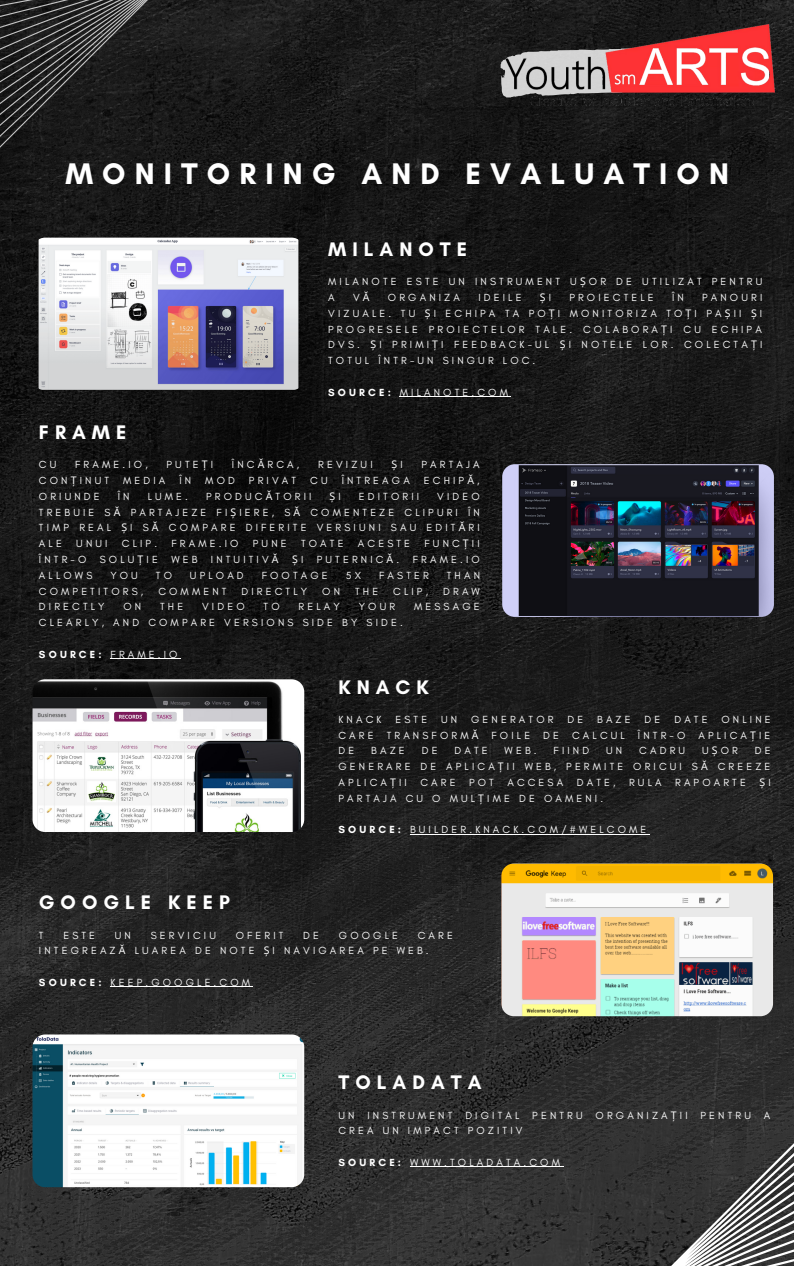
<style>
.page{position:relative;width:794px;height:1266px;background:#fff}
.page>*{position:absolute;margin:0;border:0;box-sizing:border-box;transform-origin:0 0}
.t1{font:700 30.38px "Glacial Indifference";letter-spacing:.3em;color:#fff}
.t2{font:700 19.95px "Glacial Indifference";letter-spacing:.3em;color:#fff}
.t3{font:10.5px/15.8px "Glacial Indifference";letter-spacing:.3em;color:#fff;text-align:justify}
.t4{font:10.5px "Noto Sans";color:#fff}
.s1{font-family:"Noto Sans"}
.s2{font-family:"Glacial Indifference"}
.s3{font-weight:700}
</style>
<div class="page">
<img style="left:0;top:0;width:793px;height:1266px">
<svg style="left:637px;top:1003px;width:156px;height:263px;background:#414141"></svg>
<svg style="left:0;top:0;width:175px;height:156px;background:#262626"></svg>
<svg style="left:500px;top:48px;width:5px;height:49px"></svg>
<img style="left:505px;top:25px;width:268px;height:83px">
<hr style="left:111px;top:658px;width:70px;height:1px;background:#fff">
<hr style="left:399px;top:396px;width:112px;height:1px;background:#fff">
<hr style="left:410px;top:1166px;width:153px;height:1px;background:#fff">
<hr style="left:410px;top:834px;width:239px;height:1px;background:#fff">
<hr style="left:111px;top:986px;width:142px;height:1px;background:#fff">
<img style="left:32px;top:238px;width:272px;height:152px;border-radius:13px">
<img style="left:502px;top:464px;width:271px;height:153px;border-radius:13px">
<img style="left:32px;top:679px;width:272px;height:153px;border-radius:13px">
<img style="left:501px;top:863px;width:271px;height:153px;border-radius:13px">
<img style="left:32px;top:1034px;width:272px;height:153px;border-radius:13px">
<h1 class="t1" style="left:65px;top:155px;width:664px">MONITORING AND EVALUATION</h1>
<h2 class="t2" style="left:328px;top:237px;width:140px">MILANOTE</h2>
<p class="t3" style="left:328px;top:274px;width:435px">MILANOTE ESTE UN INSTRUMENT U<span class="s1">Ș</span>OR DE UTILIZAT PENTRU<br>A</p>
<p class="t3" style="left:353px;top:290px;width:18px">V <span class="s1">Ă</span></p>
<p class="t3" style="left:387px;top:290px;width:74px">ORGANIZA</p>
<p class="t3" style="left:478px;top:290px;width:45px">IDEILE</p>
<p class="t4" style="left:539px;top:290px;width:13px">Ș <span class="s2">I</span></p>
<p class="t3" style="left:569px;top:290px;width:86px">PROIECTELE</p>
<p class="t3" style="left:671px;top:290px;width:13px">Î N</p>
<p class="t3" style="left:328px;top:290px;width:435px;text-indent:374px">PANOURI VIZUALE. TU <span class="s1">Ș</span>I ECHIPA TA PO<span class="s1">Ț</span>I MONITORIZA TO<span class="s1">Ț</span>I PA<span class="s1">Ș</span>II <span class="s1">Ș</span>I PROGRESELE PROIECTELOR TALE. COLABORA<span class="s1">Ț</span>I CU ECHIPA DVS. <span class="s1">Ș</span>I PRIMI<span class="s1">Ț</span>I FEEDBACK-UL <span class="s1">Ș</span>I NOTELE LOR. COLECTA<span class="s1">Ț</span>I TOTUL ÎNTR-UN SINGUR LOC.</p>
<p class="t3" style="left:328px;top:384px;width:181px"><span class="s3">SOURCE:</span> MILANOTE.COM</p>
<h2 class="t2" style="left:39px;top:420px;width:89px">FRAME</h2>
<p class="t3" style="left:39px;top:457px;width:19px">C U</p>
<p class="t3" style="left:75px;top:457px;width:74px">FRAME.IO,</p>
<p class="t3" style="left:166px;top:457px;width:48px">PUTE<span class="s1">Ț</span>I</p>
<p class="t3" style="left:232px;top:457px;width:69px">ÎNC<span class="s1">Ă</span>RCA,</p>
<p class="t3" style="left:318px;top:457px;width:56px">REVIZUI</p>
<p class="t4" style="left:391px;top:457px;width:13px">Ș <span class="s2">I</span></p>
<p class="t3" style="left:421px;top:457px;width:60px">PARTAJA</p>
<p class="t3" style="left:39px;top:473px;width:71px">CON<span class="s1">Ț</span>INUT</p>
<p class="t3" style="left:123px;top:473px;width:44px">MEDIA</p>
<p class="t3" style="left:179px;top:473px;width:13px">Î N</p>
<p class="t3" style="left:205px;top:473px;width:31px">MOD</p>
<p class="t3" style="left:249px;top:473px;width:49px">PRIVAT</p>
<p class="t3" style="left:310px;top:473px;width:19px">C U</p>
<p class="t3" style="left:341px;top:473px;width:70px">ÎNTREAGA</p>
<p class="t3" style="left:423px;top:473px;width:57px">ECHIP<span class="s1">Ă</span>,</p>
<p class="t3" style="left:39px;top:488px;width:62px">ORIUNDE</p>
<p class="t3" style="left:118px;top:488px;width:13px">Î N</p>
<p class="t3" style="left:148px;top:488px;width:42px">LUME.</p>
<p class="t3" style="left:206px;top:488px;width:107px">PRODUC<span class="s1">Ă</span>TORII</p>
<p class="t4" style="left:329px;top:489px;width:13px">Ș <span class="s2">I</span></p>
<p class="t3" style="left:358px;top:488px;width:62px">EDITORII</p>
<p class="t3" style="left:39px;top:488px;width:442px;text-indent:398px">VIDEO TREBUIE S<span class="s1">Ă</span> PARTAJEZE FI<span class="s1">Ș</span>IERE, S<span class="s1">Ă</span> COMENTEZE CLIPURI ÎN TIMP REAL <span class="s1">Ș</span>I S<span class="s1">Ă</span> COMPARE DIFERITE VERSIUNI SAU EDIT<span class="s1">Ă</span>RI ALE</p>
<p class="t3" style="left:76px;top:536px;width:33px">UNUI</p>
<p class="t3" style="left:122px;top:536px;width:37px">CLIP.</p>
<p class="t3" style="left:171px;top:536px;width:68px">FRAME.IO</p>
<p class="t3" style="left:253px;top:536px;width:35px">PUNE</p>
<p class="t3" style="left:301px;top:536px;width:44px">TOATE</p>
<p class="t3" style="left:358px;top:536px;width:54px">ACESTE</p>
<p class="t3" style="left:424px;top:536px;width:57px">FUNC<span class="s1">Ț</span>II</p>
<p class="t3" style="left:39px;top:551px;width:49px">ÎNTR-O</p>
<p class="t3" style="left:100px;top:551px;width:60px">SOLU<span class="s1">Ț</span>IE</p>
<p class="t3" style="left:171px;top:551px;width:28px">WEB</p>
<p class="t3" style="left:211px;top:551px;width:69px">INTUITIV<span class="s1">Ă</span></p>
<p class="t4" style="left:292px;top:552px;width:13px">Ș <span class="s2">I</span></p>
<p class="t3" style="left:316px;top:551px;width:84px">PUTERNIC<span class="s1">Ă</span>.</p>
<p class="t3" style="left:412px;top:551px;width:68px">FRAME.IO</p>
<p class="t3" style="left:39px;top:567px;width:55px">ALLOWS</p>
<p class="t3" style="left:110px;top:567px;width:29px">YOU</p>
<p class="t3" style="left:156px;top:567px;width:18px">T O</p>
<p class="t3" style="left:190px;top:567px;width:55px">UPLOAD</p>
<p class="t3" style="left:262px;top:567px;width:67px">FOOTAGE</p>
<p class="t3" style="left:345px;top:567px;width:17px">5 X</p>
<p class="t3" style="left:379px;top:567px;width:51px">FASTER</p>
<p class="t3" style="left:446px;top:567px;width:35px">THAN</p>
<p class="t3" style="left:39px;top:583px;width:106px">COMPETITORS,</p>
<p class="t3" style="left:158px;top:583px;width:70px">COMMENT</p>
<p class="t3" style="left:241px;top:583px;width:67px">DIRECTLY</p>
<p class="t3" style="left:322px;top:583px;width:19px">O N</p>
<p class="t3" style="left:355px;top:583px;width:25px">THE</p>
<p class="t3" style="left:393px;top:583px;width:36px">CLIP,</p>
<p class="t3" style="left:443px;top:583px;width:38px">DRAW</p>
<p class="t3" style="left:39px;top:599px;width:67px">DIRECTLY</p>
<p class="t3" style="left:123px;top:599px;width:19px">O N</p>
<p class="t3" style="left:160px;top:599px;width:25px">THE</p>
<p class="t3" style="left:202px;top:599px;width:44px">VIDEO</p>
<p class="t3" style="left:263px;top:599px;width:18px">T O</p>
<p class="t3" style="left:298px;top:599px;width:43px">RELAY</p>
<p class="t3" style="left:358px;top:599px;width:38px">YOUR</p>
<p class="t3" style="left:414px;top:599px;width:67px">MESSAGE</p>
<p class="t3" style="left:39px;top:614px;width:365px">CLEARLY, AND COMPARE VERSIONS SIDE BY SIDE.</p>
<p class="t3" style="left:39px;top:646px;width:140px"><span class="s3">SOURCE:</span> FRAME.IO</p>
<h2 class="t2" style="left:338px;top:675px;width:92px">KNACK</h2>
<p class="t3" style="left:338px;top:711px;width:45px">KNACK</p>
<p class="t3" style="left:395px;top:711px;width:33px">ESTE</p>
<p class="t3" style="left:441px;top:711px;width:18px">U N</p>
<p class="t3" style="left:471px;top:711px;width:84px">GENERATOR</p>
<p class="t3" style="left:567px;top:711px;width:17px">D E</p>
<p class="t3" style="left:597px;top:711px;width:35px">BAZE</p>
<p class="t3" style="left:644px;top:711px;width:17px">D E</p>
<p class="t3" style="left:674px;top:711px;width:35px">DATE</p>
<p class="t3" style="left:338px;top:711px;width:433px;text-indent:383px">ONLINE CARE TRANSFORM<span class="s1">Ă</span> FOILE DE CALCUL ÎNTR-O APLICA<span class="s1">Ț</span>IE D E</p>
<p class="t3" style="left:371px;top:743px;width:35px">BAZE</p>
<p class="t3" style="left:421px;top:743px;width:17px">D E</p>
<p class="t3" style="left:454px;top:743px;width:35px">DATE</p>
<p class="t3" style="left:504px;top:743px;width:33px">WEB.</p>
<p class="t3" style="left:553px;top:743px;width:37px">FIIND</p>
<p class="t3" style="left:606px;top:743px;width:18px">U N</p>
<p class="t3" style="left:639px;top:743px;width:47px">CADRU</p>
<p class="t3" style="left:701px;top:743px;width:37px">U<span class="s1">Ș</span>OR</p>
<p class="t3" style="left:338px;top:743px;width:433px;text-indent:416px">D E GENERARE DE APLICA<span class="s1">Ț</span>II WEB, PERMITE ORICUI S<span class="s1">Ă</span> CREEZE APLICA<span class="s1">Ț</span>II</p>
<p class="t3" style="left:420px;top:774px;width:37px">CARE</p>
<p class="t3" style="left:469px;top:774px;width:26px">POT</p>
<p class="t3" style="left:507px;top:774px;width:57px">ACCESA</p>
<p class="t3" style="left:576px;top:774px;width:40px">DATE,</p>
<p class="t3" style="left:628px;top:774px;width:34px">RULA</p>
<p class="t3" style="left:674px;top:774px;width:72px">RAPOARTE</p>
<p class="t4" style="left:759px;top:775px;width:13px">Ș <span class="s2">I</span></p>
<p class="t3" style="left:338px;top:790px;width:266px">PARTAJA CU O MUL<span class="s1">Ț</span>IME DE OAMENI.</p>
<p class="t3" style="left:338px;top:821px;width:309px"><span class="s3">SOURCE:</span> BUILDER.KNACK.COM/#WELCOME</p>
<h2 class="t2" style="left:39px;top:890px;width:192px">GOOGLE KEEP</h2>
<p class="t3" style="left:39px;top:927px;width:6px">T</p>
<p class="t3" style="left:63px;top:927px;width:33px">ESTE</p>
<p class="t3" style="left:115px;top:927px;width:18px">U N</p>
<p class="t3" style="left:151px;top:927px;width:67px">SERVICIU</p>
<p class="t3" style="left:236px;top:927px;width:49px">OFERIT</p>
<p class="t3" style="left:303px;top:927px;width:17px">D E</p>
<p class="t3" style="left:339px;top:927px;width:61px">GOOGLE</p>
<p class="t3" style="left:39px;top:927px;width:415px;text-indent:378px">CARE<br>INTEGREAZ<span class="s1">Ă</span> LUAREA DE NOTE <span class="s1">Ș</span>I NAVIGAREA PE WEB.</p>
<p class="t3" style="left:39px;top:974px;width:212px"><span class="s3">SOURCE:</span> KEEP.GOOGLE.COM</p>
<h2 class="t2" style="left:338px;top:1070px;width:145px">TOLADATA</h2>
<p class="t3" style="left:338px;top:1107px;width:433px">UN INSTRUMENT DIGITAL PENTRU ORGANIZA<span class="s1">Ț</span>II PENTRU A<br>CREA UN IMPACT POZITIV</p>
<p class="t3" style="left:338px;top:1154px;width:223px"><span class="s3">SOURCE:</span> WWW.TOLADATA.COM</p>
</div>
